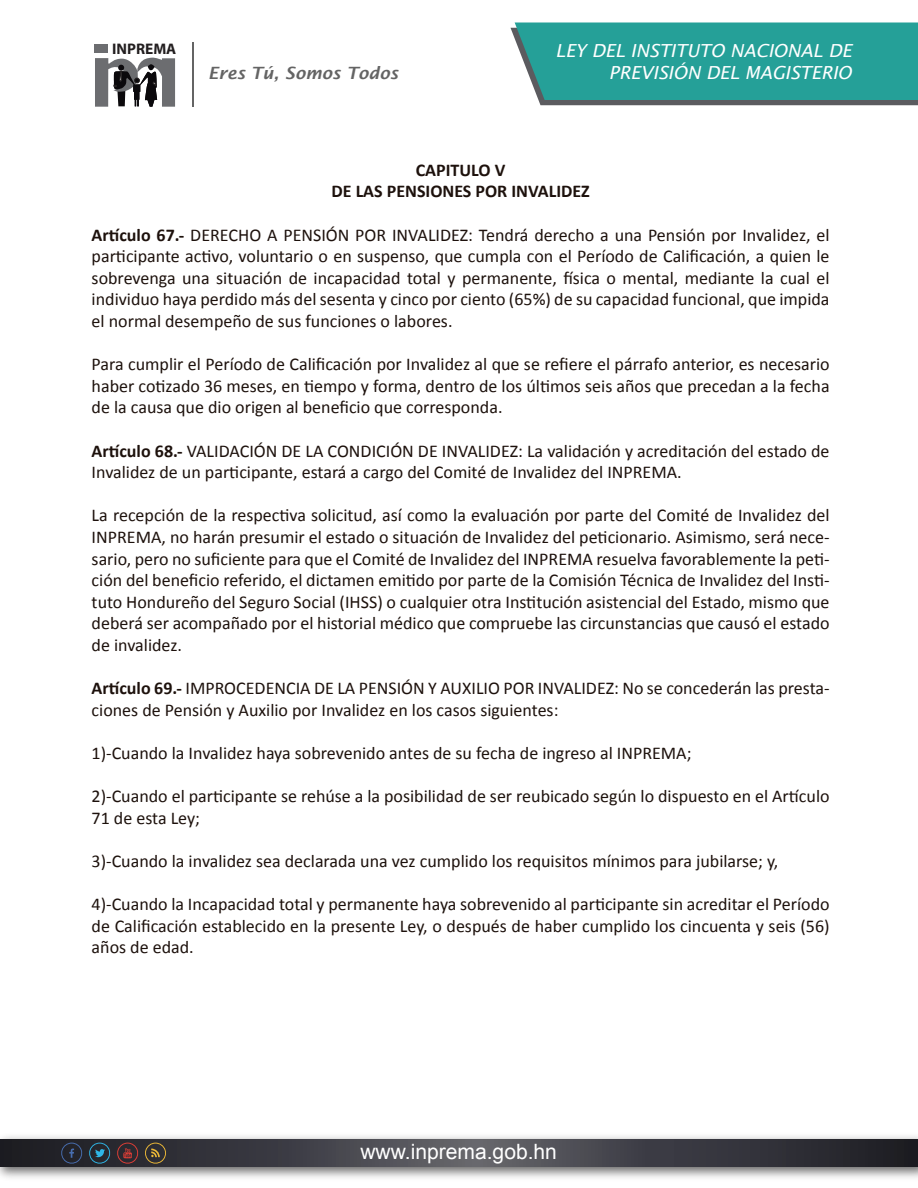
<style>
.page{position:relative;width:918px;height:1188px;background:#fff}
.page>*{position:absolute;margin:0;border:0;box-sizing:border-box;transform-origin:0 0}
.t1{font:21.15px "Arial";color:#fff}
.t2{font:18px/21.6px "Calibri";color:#1d110c;text-align:justify}
.t3{font:italic 18px/21.6px "Lucida Sans";color:#fff;text-align:right}
.t4{font:700 18px/21.6px "Calibri";color:#1d110c;text-align:center}
.t5{font:italic 600 16.95px "Lucida Sans";color:#646464}
.t6{font:700 15.3px "Myriad Pro";color:#231f20}
.s1{font-weight:700}
</style>
<div class="page">
<svg style="left:511px;top:23px;width:407px;height:82px;background:#309e97"></svg>
<div style="left:95px;top:44px;width:13px;height:9px;background:#6c6d70"></div>
<svg style="left:95px;top:57px;width:80px;height:50px"></svg>
<hr style="left:192px;top:42px;width:2px;height:64px;background:#646464">
<img style="left:0;top:1136px;width:918px;height:42px">
<svg style="left:0;top:1140px;width:918px;height:26px;background:#3d3d44"></svg>
<svg style="left:60px;top:1143px;width:107px;height:21px;background:#3a383c"></svg>
<p class="t6" style="left:112px;top:39px;width:66px">INPREMA</p>
<p class="t5" style="left:208px;top:63px;width:192px">Eres Tú, Somos Todos</p>
<p class="t3" style="left:556px;top:40px;width:298px">LEY DEL INSTITUTO NACIONAL DE<br>PREVISIÓN DEL MAGISTERIO</p>
<p class="t4" style="left:331px;top:159px;width:260px">CAPITULO V<br>DE LAS PENSIONES POR INVALIDEZ</p>
<p class="t2" style="left:92px;top:224px;width:739px"><span class="s1">Artículo 67.-</span> DERECHO A PENSIÓN POR INVALIDEZ: Tendrá derecho a una Pensión por Invalidez, el participante activo, voluntario o en suspenso, que cumpla con el Período de Calificación, a quien le sobrevenga una situación de incapacidad total y permanente, física o mental, mediante la cual el individuo haya perdido más del sesenta y cinco por ciento (65%) de su capacidad funcional, que impida el normal desempeño de sus funciones o labores.</p>
<p class="t2" style="left:92px;top:353px;width:739px">Para cumplir el Período de Calificación por Invalidez al que se refiere el párrafo anterior, es necesario haber cotizado 36 meses, en tiempo y forma, dentro de los últimos seis años que precedan a la fecha de la causa que dio origen al beneficio que corresponda.</p>
<p class="t2" style="left:92px;top:440px;width:739px"><span class="s1">Artículo 68.-</span> VALIDACIÓN DE LA CONDICIÓN DE INVALIDEZ: La validación y acreditación del estado de<br>Invalidez de un participante, estará a cargo del Comité de Invalidez del INPREMA.</p>
<p class="t2" style="left:92px;top:505px;width:739px">La recepción de la respectiva solicitud, así como la evaluación por parte del Comité de Invalidez del INPREMA, no harán presumir el estado o situación de Invalidez del peticionario. Asimismo, será nece&shy;sario, pero no suficiente para que el Comité de Invalidez del INPREMA resuelva favorablemente la peti&shy;ción del beneficio referido, el dictamen emitido por parte de la Comisión Técnica de Invalidez del Insti&shy;tuto Hondureño del Seguro Social (IHSS) o cualquier otra Institución asistencial del Estado, mismo que deberá ser acompañado por el historial médico que compruebe las circunstancias que causó el estado de invalidez.</p>
<p class="t2" style="left:92px;top:677px;width:739px"><span class="s1">Artículo 69.-</span> IMPROCEDENCIA DE LA PENSIÓN Y AUXILIO POR INVALIDEZ: No se concederán las presta&shy;ciones de Pensión y Auxilio por Invalidez en los casos siguientes:</p>
<p class="t2" style="left:92px;top:742px;width:601px">1)-Cuando la Invalidez haya sobrevenido antes de su fecha de ingreso al INPREMA;</p>
<p class="t2" style="left:92px;top:785px;width:739px">2)-Cuando el participante se rehúse a la posibilidad de ser reubicado según lo dispuesto en el Artículo<br>71 de esta Ley;</p>
<p class="t2" style="left:92px;top:850px;width:688px">3)-Cuando la invalidez sea declarada una vez cumplido los requisitos mínimos para jubilarse; y,</p>
<p class="t2" style="left:92px;top:893px;width:739px">4)-Cuando la Incapacidad total y permanente haya sobrevenido al participante sin acreditar el Período de Calificación establecido en la presente Ley, o después de haber cumplido los cincuenta y seis (56) años de edad.</p>
<p class="t1" style="left:360px;top:1137px;width:198px">www.inprema.gob.hn</p>
</div>
